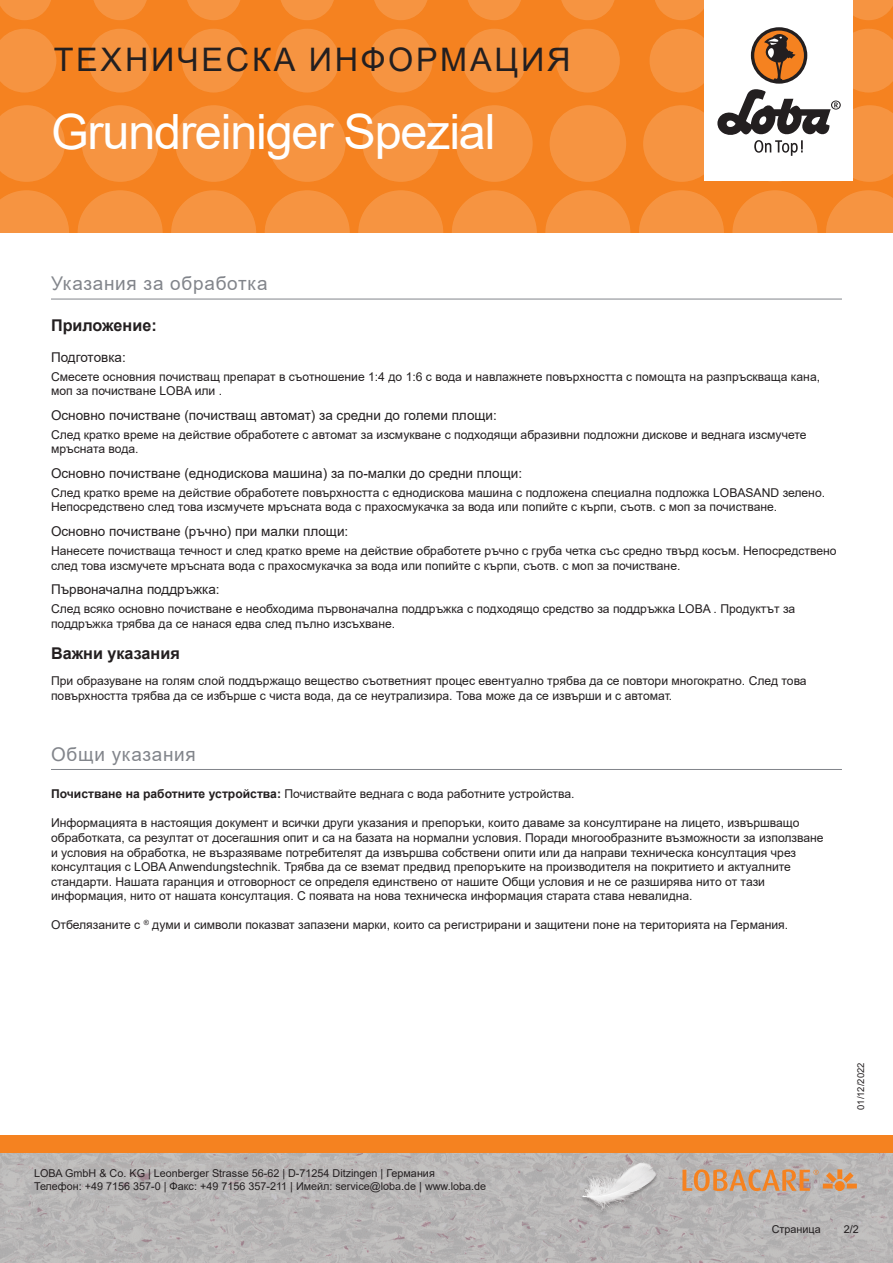
<style>
.page{position:relative;width:893px;height:1263px;background:#fff}
.page>*{position:absolute;margin:0;border:0;box-sizing:border-box;transform-origin:0 0}
.Produktname_Arial{font:48.6px "Arial";letter-spacing:-.025em;color:#fff}
.t1{font:32.4px "Arial";letter-spacing:.085em;color:#231f20}
.Titel_grau_Arial{font:18.9px "Arial";letter-spacing:.04em;color:#82858b}
.h1_Arial{font:700 16.2px "Arial";color:#231f20}
.h2_Arial{font:13.5px "Arial";color:#231f20}
.Text_Arial{font:12.15px/14.5px "Arial";color:#231f20}
.t2{font:10.8px/12.9px "Arial";color:#231f20}
.t3{font:9.45px "Arial";color:#231f20}
.s1{font-weight:700}
</style>
<div class="page">
<div style="left:0;top:0;width:893px;height:233px;background:#f58220"></div>
<svg style="left:0;top:190px;width:69px;height:43px"></svg>
<svg style="left:78px;top:190px;width:85px;height:85px;fill:#f69441"></svg>
<svg style="left:171px;top:190px;width:85px;height:85px;fill:#f69441"></svg>
<svg style="left:265px;top:190px;width:85px;height:85px;fill:#f69441"></svg>
<svg style="left:358px;top:190px;width:85px;height:85px;fill:#f69441"></svg>
<svg style="left:545px;top:190px;width:85px;height:85px;fill:#f69441"></svg>
<svg style="left:452px;top:190px;width:85px;height:85px;fill:#f69441"></svg>
<svg style="left:732px;top:190px;width:85px;height:85px;fill:#f69441"></svg>
<svg style="left:639px;top:190px;width:85px;height:85px;fill:#f69441"></svg>
<svg style="left:826px;top:190px;width:67px;height:43px"></svg>
<svg style="left:0;top:105px;width:65px;height:77px"></svg>
<svg style="left:82px;top:105px;width:76px;height:77px"></svg>
<svg style="left:175px;top:105px;width:77px;height:77px"></svg>
<svg style="left:269px;top:105px;width:76px;height:77px"></svg>
<svg style="left:456px;top:105px;width:77px;height:77px"></svg>
<svg style="left:362px;top:105px;width:77px;height:77px"></svg>
<svg style="left:550px;top:105px;width:76px;height:77px"></svg>
<svg style="left:0;top:29px;width:56px;height:63px"></svg>
<svg style="left:182px;top:29px;width:64px;height:63px"></svg>
<svg style="left:88px;top:29px;width:64px;height:63px"></svg>
<svg style="left:275px;top:29px;width:64px;height:63px"></svg>
<svg style="left:462px;top:29px;width:64px;height:63px"></svg>
<svg style="left:369px;top:29px;width:64px;height:63px"></svg>
<svg style="left:556px;top:29px;width:64px;height:63px"></svg>
<svg style="left:0;top:0;width:51px;height:20px"></svg>
<svg style="left:187px;top:0;width:53px;height:20px"></svg>
<svg style="left:468px;top:0;width:53px;height:20px"></svg>
<svg style="left:655px;top:0;width:49px;height:20px"></svg>
<svg style="left:93px;top:0;width:54px;height:20px"></svg>
<svg style="left:374px;top:0;width:54px;height:20px"></svg>
<svg style="left:281px;top:0;width:53px;height:20px"></svg>
<svg style="left:561px;top:0;width:54px;height:20px"></svg>
<svg style="left:853px;top:0;width:40px;height:20px"></svg>
<img style="left:0;top:1152px;width:893px;height:111px">
<div style="left:0;top:1135px;width:893px;height:17px;background:#f58220"></div>
<div style="left:704px;top:0;width:149px;height:181px;background:#fff"></div>
<svg style="left:643px;top:29px;width:250px;height:153px"></svg>
<img style="left:578px;top:1161px;width:82px;height:81px">
<svg style="left:682px;top:1169px;width:175px;height:22px;background:#cea07a"></svg>
<hr style="left:51px;top:769px;width:791px;height:1px;background:#82858b">
<hr style="left:51px;top:299px;width:791px;height:1px;background:#82858b">
<h2 class="t1" style="left:54px;top:37px;width:518px">ТЕХНИЧЕСКА ИНФОРМАЦИЯ</h2>
<p class="Produktname_Arial" style="left:51px;top:99px;width:446px">Grundreiniger Spezial</p>
<p class="Titel_grau_Arial" style="left:51px;top:270px;width:218px">Указания за обработка</p>
<p class="h1_Arial" style="left:51px;top:314px;width:107px">Приложение:</p>
<p class="h2_Arial" style="left:51px;top:348px;width:76px">Подготовка:</p>
<p class="Text_Arial" style="left:51px;top:369px;width:771px">Смесете основния почистващ препарат в съотношение 1:4 до 1:6 с вода и навлажнете повърхността с помощта на разпръскваща кана, моп за почистване LOBA или .</p>
<p class="h2_Arial" style="left:51px;top:406px;width:447px">Основно почистване (почистващ автомат) за средни до големи площи:</p>
<p class="Text_Arial" style="left:51px;top:427px;width:757px">След кратко време на действие обработете с автомат за изсмукване с подходящи абразивни подложни дискове и веднага изсмучете мръсната вода.</p>
<p class="h2_Arial" style="left:51px;top:464px;width:473px">Основно почистване (еднодискова машина) за по-малки до средни площи:</p>
<p class="Text_Arial" style="left:51px;top:485px;width:776px">След кратко време на действие обработете повърхността с еднодискова машина с подложена специална подложка LOBASAND зелено.<br>Непосредствено след това изсмучете мръсната вода с прахосмукачка за вода или попийте с кърпи, съотв. с моп за почистване.</p>
<p class="h2_Arial" style="left:51px;top:522px;width:299px">Основно почистване (ръчно) при малки площи:</p>
<p class="Text_Arial" style="left:51px;top:543px;width:787px">Нанесете почистваща течност и след кратко време на действие обработете ръчно с груба четка със средно твърд косъм. Непосредствено след това изсмучете мръсната вода с прахосмукачка за вода или попийте с кърпи, съотв. с моп за почистване.</p>
<p class="h2_Arial" style="left:51px;top:580px;width:170px">Първоначална поддръжка:</p>
<p class="Text_Arial" style="left:51px;top:601px;width:746px">След всяко основно почистване е необходима първоначална поддръжка с подходящо средство за поддръжка LOBA . Продуктът за поддръжка трябва да се нанася едва след пълно изсъхване.</p>
<p class="h1_Arial" style="left:51px;top:641px;width:130px">Важни указания</p>
<p class="Text_Arial" style="left:51px;top:674px;width:757px">При образуване на голям слой поддържащо вещество съответният процес евентуално трябва да се повтори многократно. След това повърхността трябва да се избърше с чиста вода, да се неутрализира. Това може да се извърши и с автомат.</p>
<p class="Titel_grau_Arial" style="left:51px;top:741px;width:146px">Общи указания</p>
<p class="Text_Arial" style="left:51px;top:786px;width:525px"><span class="s1">Почистване на работните устройства:</span> Почиствайте веднага с вода работните устройства.</p>
<p class="Text_Arial" style="left:51px;top:816px;width:774px">Информацията в настоящия документ и всички други указания и препоръки, които даваме за консултиране на лицето, извършващо обработката, са резултат от досегашния опит и са на базата на нормални условия. Поради многообразните възможности за използване и условия на обработка, не възразяваме потребителят да извършва собствени опити или да направи техническа консултация чрез консултация с LOBA Anwendungstechnik. Трябва да се вземат предвид препоръките на производителя на покритието и актуалните стандарти. Нашата гаранция и отговорност се определя единствено от нашите Общи условия и не се разширява нито от тази информация, нито от нашата консултация. С появата на нова техническа информация старата става невалидна.</p>
<p class="Text_Arial" style="left:51px;top:918px;width:739px">Отбелязаните с <sup>®</sup> думи и символи показват запазени марки, които са регистрирани и защитени поне на територията на Германия.</p>
<p class="t2" style="left:34px;top:1167px;width:454px">LOBA GmbH &amp; Co. KG | Leonberger Strasse 56-62 | D-71254 Ditzingen | Германия<br>Телефон: +49 7156 357-0 | Факс: +49 7156 357-211 | Имейл: service@loba.de | www.loba.de</p>
<p class="t3" style="left:854px;top:1110px;width:49px;rotate:-90deg">01/12/2022</p>
<p class="t2" style="left:772px;top:1222px;width:50px">Страница</p>
<p class="t2" style="left:844px;top:1222px;width:17px">2/2</p>
</div>
